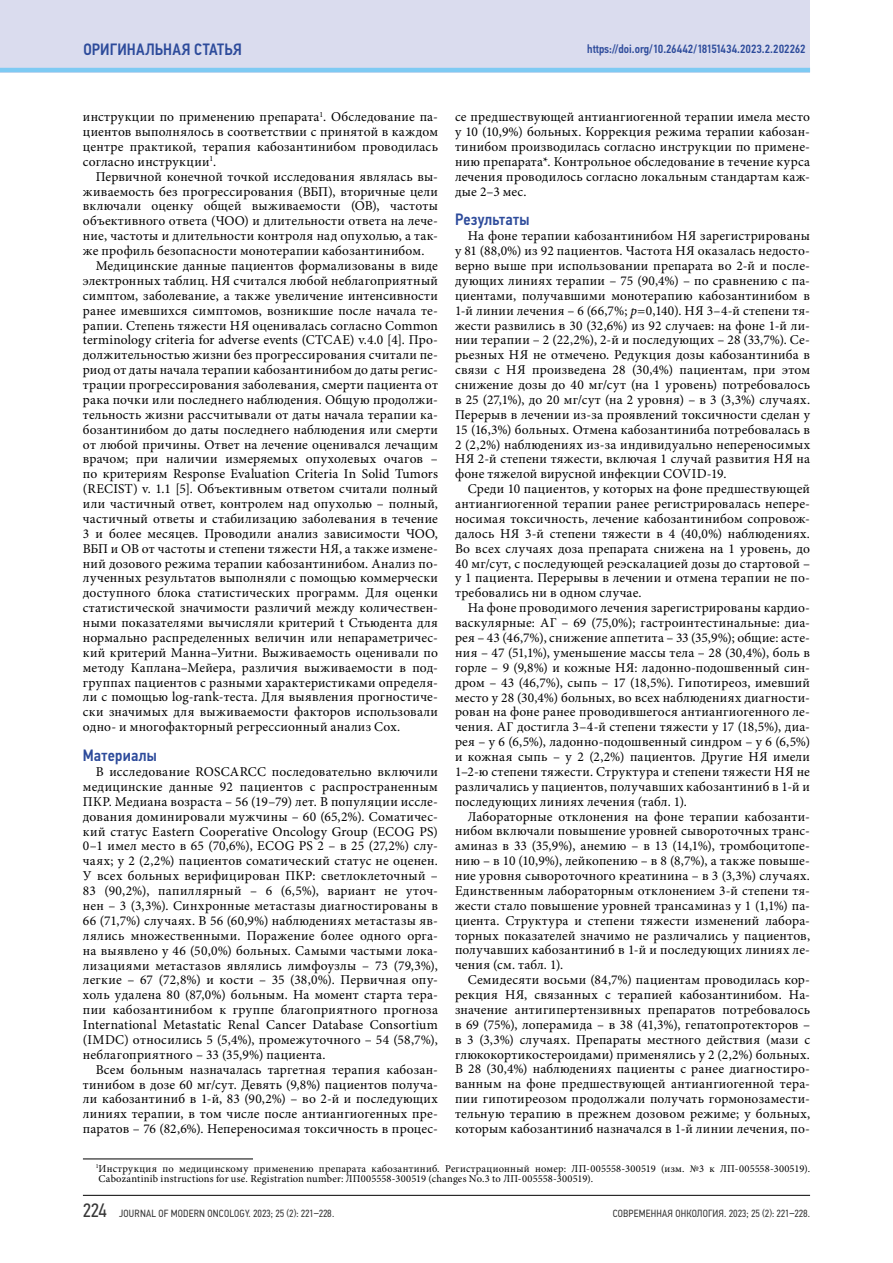
<style>
.page{position:relative;width:893px;height:1263px;background:#fff}
.page>*{position:absolute;margin:0;border:0;box-sizing:border-box;transform-origin:0 0}
.t1{font:500 16.5px "Eco Vector Cond";letter-spacing:.015em;color:#2d4b9b}
.t2{font:13.5px/14.9px "Minion Pro";letter-spacing:.02em;color:#000;text-align:justify}
.t3{font:500 12px "Eco Vector Cond";color:#2d4b9b}
.t4{font:10.5px/10.5px "Minion Pro";letter-spacing:.02em;color:#000}
.t5{font:10.5px "Eco Vector Cond";letter-spacing:.02em;color:#383838}
.s1{font-style:italic}
.s2{font-size:19.5px}
</style>
<div class="page">
<div style="left:0;top:0;width:810px;height:72px;background:#dadcee"></div>
<hr style="left:0;top:68px;width:810px;height:4px;background:#7ecaf3">
<hr style="left:83px;top:1195px;width:727px;height:1px;background:#000">
<hr style="left:83px;top:1158px;width:170px;height:1px;background:#000">
<p class="t1" style="left:83px;top:40px;width:19px">Оригинальная</p>
<p class="t1" style="left:194px;top:40px;width:9px">статья</p>
<p class="t3" style="left:587px;top:42px;width:220px">https://doi.org/10.26442/18151434.2023.2.202262</p>
<p class="t2" style="left:83px;top:110px;width:357px">инструкции по применению препарата<sup>1</sup>. Обследование па&shy;циентов выполнялось в соответствии с принятой в каждом центре практикой, терапия кабозантинибом проводилась согласно инструкции<sup>1</sup>.</p>
<p class="t2" style="left:83px;top:170px;width:357px;text-indent:13px">Первичной конечной точкой исследования являлась вы&shy;живаемость без прогрессирования (ВБП), вторичные цели включали оценку общей выживаемости (ОВ), частоты объективного ответа (ЧОО) и длительности ответа на лече&shy;ние, частоты и длительности контроля над опухолью, а так&shy;же профиль безопасности монотерапии кабозантинибом.</p>
<p class="t2" style="left:83px;top:259px;width:357px;text-indent:13px">Медицинские данные пациентов формализованы в виде электронных таблиц. НЯ считался любой неблагоприятный симптом, заболевание, а также увеличение интенсивности ранее имевшихся симптомов, возникшие после начала те&shy;рапии. Степень тяжести НЯ оценивалась согласно Common terminology criteria for adverse events (CTCAE) v.4.0 [4]. Про&shy;должительностью жизни без прогрессирования считали пе&shy;риод от даты начала терапии кабозантинибом до даты регис&shy;трации прогрессирования заболевания, смерти пациента от рака почки или последнего наблюдения. Общую продолжи&shy;тельность жизни рассчитывали от даты начала терапии ка&shy;бозантинибом до даты последнего наблюдения или смерти от любой причины. Ответ на лечение оценивался лечащим врачом; при наличии измеряемых опухолевых очагов – по критериям Response Evaluation Criteria In Solid Tumors (RECIST) v. 1.1 [5]. Объективным ответом считали полный или частичный ответ, контролем над опухолью – полный, частичный ответы и стабилизацию заболевания в течение 3 и более месяцев. Проводили анализ зависимости ЧОО, ВБП и ОВ от частоты и степени тяжести НЯ, а также измене&shy;ний дозового режима терапии кабозантинибом. Анализ по&shy;лученных результатов выполняли с помощью коммерчески доступного блока статистических программ. Для оценки статистической значимости различий между количествен&shy;ными показателями вычисляли критерий t Стьюдента для нормально распределенных величин или непараметричес&shy;кий критерий Манна–Уитни. Выживаемость оценивали по методу Каплана–Мейера, различия выживаемости в под&shy;группах пациентов с разными характеристиками определя&shy;ли с помощью log-rank-теста. Для выявления прогностиче&shy;ски значимых для выживаемости факторов использовали одно- и многофакторный регрессионный анализ Сох.</p>
<p class="t1" style="left:83px;top:746px;width:75px">Материалы</p>
<p class="t2" style="left:83px;top:765px;width:357px;text-indent:13px">В исследование ROSCARCC последовательно включили медицинские данные 92 пациентов с распространенным ПКР. Медиана возраста – 56 (19–79) лет. В популяции иссле&shy;дования доминировали мужчины – 60 (65,2%). Соматичес&shy;кий статус Eastern Cooperative Oncology Group (ECOG PS)<br>0–1 имел место в 65 (70,6%), ECOG PS 2 – в 25 (27,2%) слу&shy;чаях; у 2 (2,2%) пациентов соматический статус не оценен.<br>У всех больных верифицирован ПКР: светлоклеточный – 83 (90,2%), папиллярный – 6 (6,5%), вариант не уточ&shy;нен – 3 (3,3%). Синхронные метастазы диагностированы в 66 (71,7%) случаях. В 56 (60,9%) наблюдениях метастазы яв&shy;лялись множественными. Поражение более одного орга&shy;на выявлено у 46 (50,0%) больных. Самыми частыми лока&shy;лизациями метастазов являлись лимфоузлы – 73 (79,3%), легкие – 67 (72,8%) и кости – 35 (38,0%). Первичная опу&shy;холь удалена 80 (87,0%) больным. На момент старта тера&shy;пии кабозантинибом к группе благоприятного прогноза International Metastatic Renal Cancer Database Consortium (IMDC) относились 5 (5,4%), промежуточного – 54 (58,7%), неблагоприятного – 33 (35,9%) пациента.</p>
<p class="t2" style="left:83px;top:1062px;width:357px;text-indent:13px">Всем больным назначалась таргетная терапия кабозан&shy;тинибом в дозе 60 мг/сут. Девять (9,8%) пациентов получа&shy;ли кабозантиниб в 1-й, 83 (90,2%) – во 2-й и последующих линиях терапии, в том числе после антиангиогенных пре&shy;паратов – 76 (82,6%). Непереносимая токсичность в процес-</p>
<p class="t4" style="left:96px;top:1163px;width:716px"><sup>1</sup>Инструкция по медицинскому применению препарата кабозантиниб. Регистрационный номер: ЛП-005558-300519 (изм. №3 к ЛП-005558-300519).<br>Cabozantinib instructions for use. Registration number: ЛП005558-300519 (changes No.3 to ЛП-005558-300519).</p>
<p class="t2" style="left:455px;top:110px;width:357px">се предшествующей антиангиогенной терапии имела место у 10 (10,9%) больных. Коррекция режима терапии кабозан&shy;тинибом производилась согласно инструкции по примене&shy;нию препарата*. Контрольное обследование в течение курса лечения проводилось согласно локальным стандартам каж&shy;дые 2–3 мес.</p>
<p class="t1" style="left:455px;top:210px;width:76px">Результаты</p>
<p class="t2" style="left:455px;top:229px;width:357px;text-indent:13px">На фоне терапии кабозантинибом НЯ зарегистрированы у 81 (88,0%) из 92 пациентов. Частота НЯ оказалась недосто&shy;верно выше при использовании препарата во 2-й и после&shy;дующих линиях терапии – 75 (90,4%) – по сравнению с па&shy;циентами, получавшими монотерапию кабозантинибом в 1-й линии лечения – 6 (66,7%; <span class="s1">p=</span>0,140). НЯ 3–4-й степени тя&shy;жести развились в 30 (32,6%) из 92 случаев: на фоне 1-й ли&shy;нии терапии – 2 (22,2%), 2-й и последующих – 28 (33,7%). Се&shy;рьезных НЯ не отмечено. Редукция дозы кабозантиниба в связи с НЯ произведена 28 (30,4%) пациентам, при этом снижение дозы до 40 мг/сут (на 1 уровень) потребовалось в 25 (27,1%), до 20 мг/сут (на 2 уровня) – в 3 (3,3%) случаях.<br>Перерыв в лечении из-за проявлений токсичности сделан у 15 (16,3%) больных. Отмена кабозантиниба потребовалась в 2 (2,2%) наблюдениях из-за индивидуально непереносимых НЯ 2-й степени тяжести, включая 1 случай развития НЯ на фоне тяжелой вирусной инфекции COVID-19.</p>
<p class="t2" style="left:455px;top:482px;width:357px;text-indent:13px">Среди 10 пациентов, у которых на фоне предшествующей антиангиогенной терапии ранее регистрировалась непере&shy;носимая токсичность, лечение кабозантинибом сопровож&shy;далось НЯ 3-й степени тяжести в 4 (40,0%) наблюдениях.<br>Во всех случаях доза препарата снижена на 1 уровень, до 40 мг/сут, с последующей реэскалацией дозы до стартовой – у 1 пациента. Перерывы в лечении и отмена терапии не по&shy;требовались ни в одном случае.</p>
<p class="t2" style="left:455px;top:601px;width:357px;text-indent:13px">На фоне проводимого лечения зарегистрированы кардио&shy;васкулярные: АГ – 69 (75,0%); гастроинтестинальные: диа&shy;рея – 43 (46,7%), снижение аппетита – 33 (35,9%); общие: асте&shy;ния – 47 (51,1%), уменьшение массы тела – 28 (30,4%), боль в горле – 9 (9,8%) и кожные НЯ: ладонно-подошвенный син&shy;дром – 43 (46,7%), сыпь – 17 (18,5%). Гипотиреоз, имевший место у 28 (30,4%) больных, во всех наблюдениях диагности&shy;рован на фоне ранее проводившегося антиангиогенного ле&shy;чения. АГ достигла 3–4-й степени тяжести у 17 (18,5%), диа&shy;рея – у 6 (6,5%), ладонно-подошвенный синдром – у 6 (6,5%) и кожная сыпь – у 2 (2,2%) пациентов. Другие НЯ имели 1–2‑ю степени тяжести. Структура и степени тяжести НЯ не различались у пациентов, получавших кабозантиниб в 1-й и последующих линиях лечения (табл. 1).</p>
<p class="t2" style="left:455px;top:809px;width:357px;text-indent:13px">Лабораторные отклонения на фоне терапии кабозанти&shy;нибом включали повышение уровней сывороточных транс&shy;аминаз в 33 (35,9%), анемию – в 13 (14,1%), тромбоцитопе&shy;нию – в 10 (10,9%), лейкопению – в 8 (8,7%), а также повыше&shy;ние уровня сывороточного креатинина – в 3 (3,3%) случаях.<br>Единственным лабораторным отклонением 3-й степени тя&shy;жести стало повышение уровней трансаминаз у 1 (1,1%) па&shy;циента. Структура и степени тяжести изменений лабора&shy;торных показателей значимо не различались у пациентов, получавших кабозантиниб в 1-й и последующих линиях ле&shy;чения (см. табл. 1).</p>
<p class="t2" style="left:455px;top:973px;width:357px;text-indent:13px">Семидесяти восьми (84,7%) пациентам проводилась кор&shy;рекция НЯ, связанных с терапией кабозантинибом. На&shy;значение антигипертензивных препаратов потребовалось в 69 (75%), лоперамида – в 38 (41,3%), гепатопротекторов – в 3 (3,3%) случаях. Препараты местного действия (мази с глюкокортикостероидами) применялись у 2 (2,2%) больных.<br>В 28 (30,4%) наблюдениях пациенты с ранее диагностиро&shy;ванным на фоне предшествующей антиангиогенной тера&shy;пии гипотиреозом продолжали получать гормонозамести&shy;тельную терапию в прежнем дозовом режиме; у больных, которым кабозантиниб назначался в 1-й линии лечения, по-</p>
<p class="t5" style="left:83px;top:1208px;width:253px"><span class="s2">224</span> JOURNAL OF MODERN ONCOLOGY. 2023; 25 (2): 221–228.</p>
<p class="t5" style="left:613px;top:1208px;width:199px">СОВРЕМЕННАЯ ОНКОЛОГИЯ. 2023; 25 (2): 221–228.</p>
</div>
